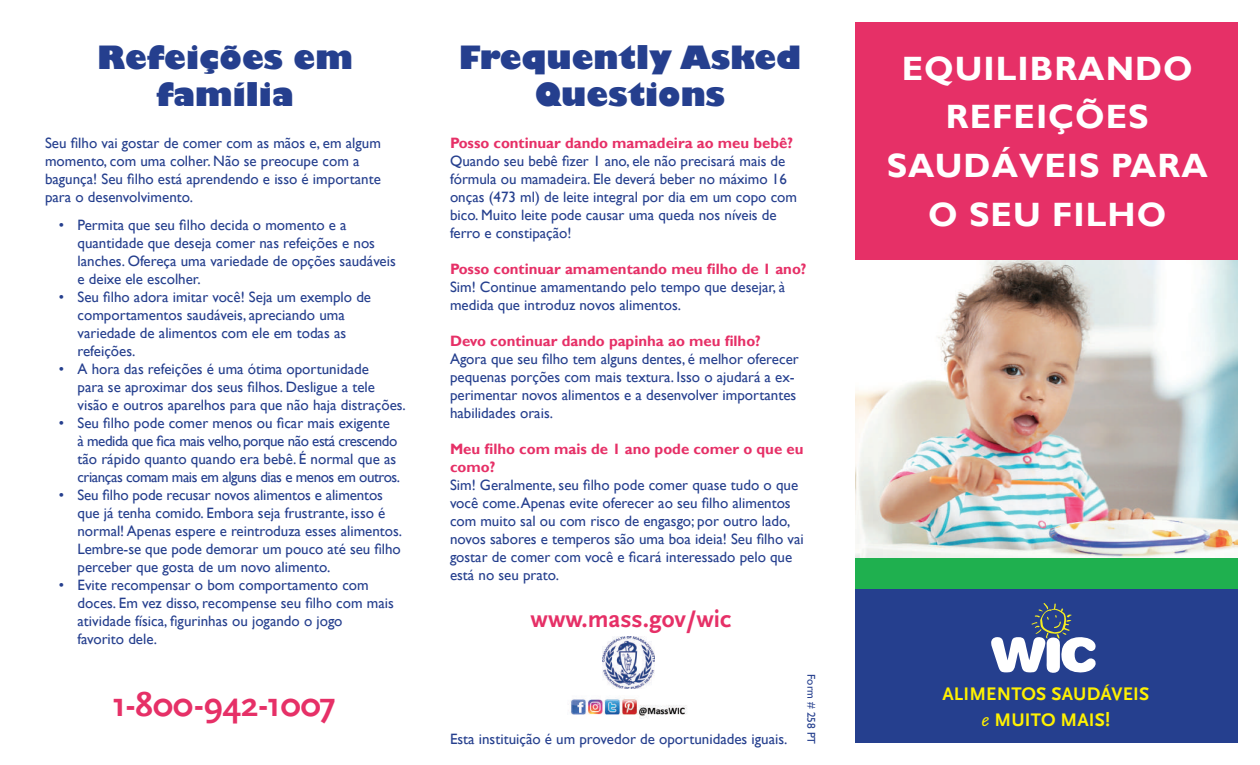
<style>
.page{position:relative;width:1260px;height:765px;background:#fff}
.page>*{position:absolute;margin:0;border:0;box-sizing:border-box;transform-origin:0 0}
.t1{font:700 35px "Scala Sans Pro";color:#e63067}
.t2{font:700 33.75px/48.8px "Gill Sans";letter-spacing:.03em;color:#fff;text-align:center}
.t3{font:800 31.25px/37.5px "Gill Sans";color:#253f8e;text-align:center}
.t4{font:700 25px "Scala Sans Pro";color:#e63067}
.t5{font:700 19px/25.8px "Scala Sans Pro";letter-spacing:.01em;color:#fff101;text-align:center}
.t6{font:15px/18px "Gill Sans";color:#253f8e}
.t7{font:15px/18px "Gill Sans";letter-spacing:-.03em;color:#253f8e}
.t8{font:700 15px/18px "Gill Sans";color:#e63067}
.t9{font:11.25px "Gill Sans";color:#253f8e}
.s1{font-weight:400;font-style:italic}
</style>
<div class="page">
<div style="left:855px;top:22px;width:383px;height:239px;background:#e63067"></div>
<div style="left:855px;top:579px;width:383px;height:164px;background:#253f8e"></div>
<img style="left:855px;top:261px;width:383px;height:297px">
<img style="left:570px;top:698px;width:117px;height:21px">
<svg style="left:991px;top:603px;width:105px;height:70px"></svg>
<div style="left:855px;top:558px;width:383px;height:30px;background:#1fb04f"></div>
<img style="left:603px;top:637px;width:51px;height:52px">
<h3 class="t3" style="left:97px;top:41px;width:257px">Refeições em família</h3>
<p class="t6" style="left:45px;top:134px;width:338px">Seu filho vai gostar de comer com as mãos e, em algum momento, com uma colher. Não se preocupe com a bagunça! Seu filho está aprendendo e isso é importante para o desenvolvimento.</p>
<p class="t6" style="left:78px;top:216px;width:320px;text-indent:-19px">• Permita que seu filho decida o momento e a quantidade que deseja comer nas refeições e nos lanches. Ofereça uma variedade de opções saudáveis e deixe ele escolher.</p>
<p class="t6" style="left:78px;top:288px;width:295px;text-indent:-19px">• Seu filho adora imitar você! Seja um exemplo de comportamentos saudáveis, apreciando uma variedade de alimentos com ele em todas as refeições.</p>
<p class="t6" style="left:78px;top:360px;width:330px;text-indent:-19px">• A hora das refeições é uma ótima oportunidade<br>para se aproximar dos seus filhos. Desligue a tele visão e outros aparelhos para que não haja distrações.</p>
<p class="t7" style="left:78px;top:414px;width:324px;text-indent:-19px">• Seu filho pode comer menos ou ficar mais exigente<br>à medida que fica mais velho, porque não está crescendo tão rápido quanto quando era bebê. É normal que as crianças comam mais em alguns dias e menos em outros.</p>
<p class="t6" style="left:78px;top:486px;width:326px;text-indent:-19px">• Seu filho pode recusar novos alimentos e alimentos que já tenha comido. Embora seja frustrante, isso é normal! Apenas espere e reintroduza esses alimentos.<br>Lembre-se que pode demorar um pouco até seu filho perceber que gosta de um novo alimento.</p>
<p class="t6" style="left:78px;top:576px;width:318px;text-indent:-19px">• Evite recompensar o bom comportamento com doces. Em vez disso, recompense seu filho com mais atividade física, figurinhas ou jogando o jogo<br>favorito dele.</p>
<h1 class="t1" style="left:112px;top:685px;width:225px">1-800-942-1007</h1>
<h3 class="t3" style="left:459px;top:41px;width:344px">Frequently Asked<br>Questions</h3>
<h2 class="t2" style="left:887px;top:45px;width:323px">EQUILIBRANDO<br>REFEIÇÕES<br>SAUDÁVEIS PARA<br>O SEU FILHO</h2>
<p class="t8" style="left:450px;top:134px;width:345px">Posso continuar dando mamadeira ao meu bebê?</p>
<p class="t6" style="left:450px;top:152px;width:349px">Quando seu bebê fizer 1 ano, ele não precisará mais de fórmula ou mamadeira. Ele deverá beber no máximo 16 onças (473 ml) de leite integral por dia em um copo com bico. Muito leite pode causar uma queda nos níveis de ferro e constipação!</p>
<p class="t8" style="left:450px;top:260px;width:358px">Posso continuar amamentando meu filho de 1 ano?</p>
<p class="t6" style="left:450px;top:278px;width:337px">Sim! Continue amamentando pelo tempo que desejar, à medida que introduz novos alimentos.</p>
<p class="t8" style="left:450px;top:332px;width:312px">Devo continuar dando papinha ao meu filho?</p>
<p class="t6" style="left:450px;top:350px;width:350px">Agora que seu filho tem alguns dentes, é melhor oferecer pequenas porções com mais textura. Isso o ajudará a ex&shy;perimentar novos alimentos e a desenvolver importantes habilidades orais.</p>
<p class="t8" style="left:450px;top:440px;width:355px">Meu filho com mais de 1 ano pode comer o que eu como?</p>
<p class="t6" style="left:450px;top:476px;width:355px">Sim! Geralmente, seu filho pode comer quase tudo o que você come. Apenas evite oferecer ao seu filho alimentos com muito sal ou com risco de engasgo; por outro lado, novos sabores e temperos são uma boa ideia! Seu filho vai gostar de comer com você e ficará interessado pelo que está no seu prato.</p>
<h3 class="t4" style="left:531px;top:604px;width:202px">www.mass.gov/wic</h3>
<p class="t6" style="left:450px;top:730px;width:339px">Esta instituição é um provedor de oportunidades iguais.</p>
<p class="t9" style="left:818px;top:674px;width:71px;rotate:90deg">Form # 258 PT</p>
<p class="t5" style="left:942px;top:681px;width:208px">ALIMENTOS SAUDÁVEIS <span class="s1">e</span> MUITO MAIS!</p>
</div>
